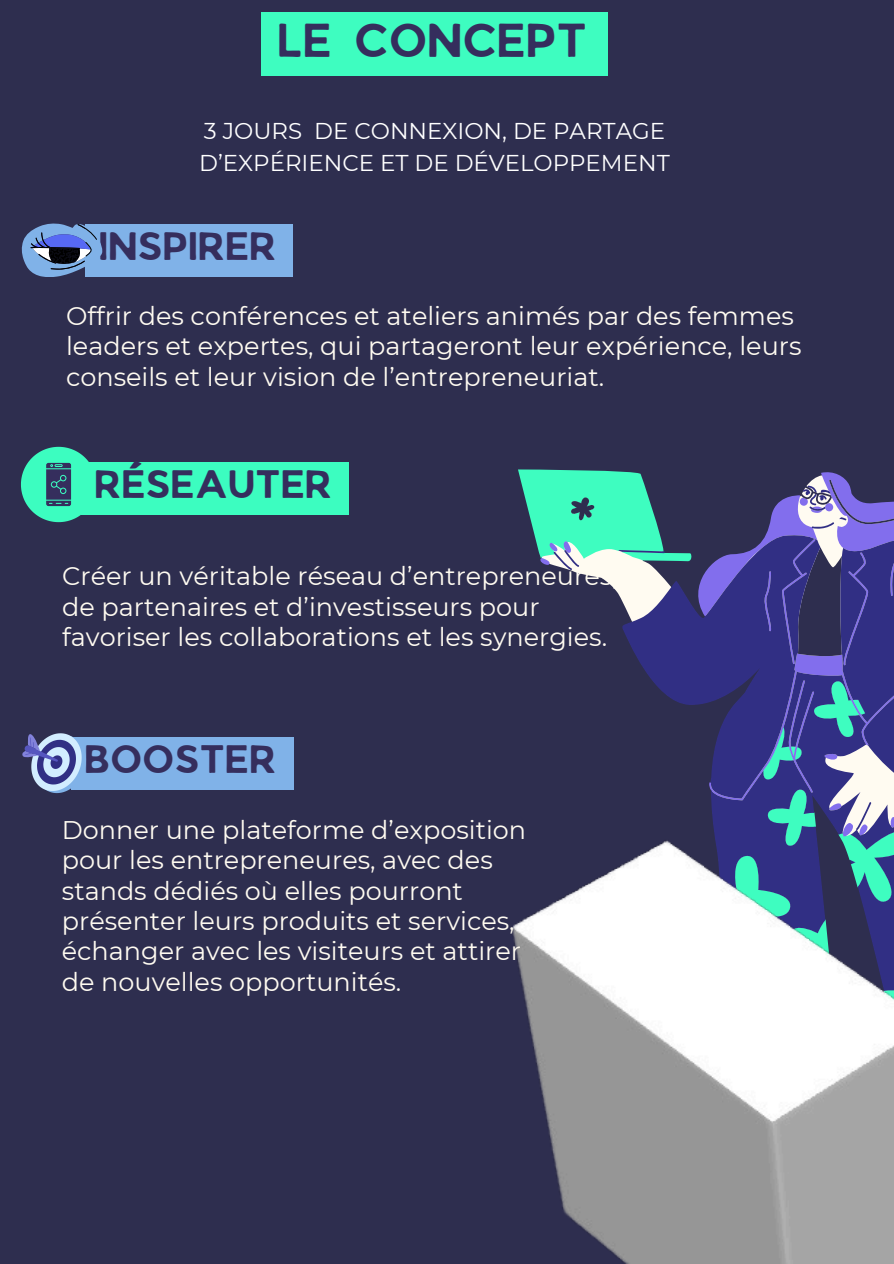
<style>
.page{position:relative;width:894px;height:1264px;background:#fff}
.page>*{position:absolute;margin:0;border:0;box-sizing:border-box;transform-origin:0 0}
.t1{font:45px "JA Jaya Giri Sans";color:#352e5d}
.t2{font:37.5px "JA Jaya Giri Sans";color:#352e5d}
.t3{font:25.5px/30.3px "Montserrat";color:#fffbf1}
.t4{font:22.8px "Montserrat";color:#fff}
</style>
<div class="page">
<div style="left:0;top:0;width:893px;height:1263px;background:#2e2e4f"></div>
<svg style="left:540px;top:470px;width:305px;height:95px"></svg>
<svg style="left:569px;top:479px;width:280px;height:6px"></svg>
<svg style="left:553px;top:485px;width:340px;height:314px"></svg>
<img style="left:512px;top:799px;width:381px;height:464px">
<div style="left:85px;top:224px;width:208px;height:52px;background:#80b2e8"></div>
<svg style="left:21px;top:223px;width:82px;height:54px"></svg>
<div style="left:71px;top:737px;width:222px;height:52px;background:#80b2e8"></div>
<svg style="left:22px;top:733px;width:73px;height:61px"></svg>
<svg style="left:21px;top:447px;width:75px;height:75px"></svg>
<div style="left:261px;top:13px;width:346px;height:63px;background:#3efdc0"></div>
<div style="left:81px;top:462px;width:268px;height:52px;background:#3cfdc0"></div>
<p class="t1" style="left:279px;top:21px;width:311px">LE CONCEPT</p>
<p class="t4" style="left:204px;top:116px;width:462px">3 JOURS DE CONNEXION, DE PARTAGE</p>
<h2 class="t4" style="left:199px;top:149px;width:472px">D’EXPÉRIENCE ET DE DÉVELOPPEMENT</h2>
<h1 class="t2" style="left:100px;top:230px;width:179px">INSPIRER</h1>
<h3 class="t3" style="left:66px;top:300px;width:736px">Offrir des conférences et ateliers animés par des femmes leaders et expertes, qui partageront leur expérience, leurs conseils et leur vision de l’entrepreneuriat.</h3>
<h3 class="t2" style="left:96px;top:468px;width:239px">RÉSEAUTER</h3>
<p class="t3" style="left:62px;top:561px;width:557px">Créer un véritable réseau d’entrepreneures, de partenaires et d’investisseurs pour favoriser les collaborations et les synergies.</p>
<p class="t2" style="left:86px;top:743px;width:193px">BOOSTER</p>
<h2 class="t3" style="left:62px;top:814px;width:465px">Donner une plateforme d’exposition pour les entrepreneures, avec des stands dédiés où elles pourront présenter leurs produits et services, échanger avec les visiteurs et attirer de nouvelles opportunités.</h2>
</div>
